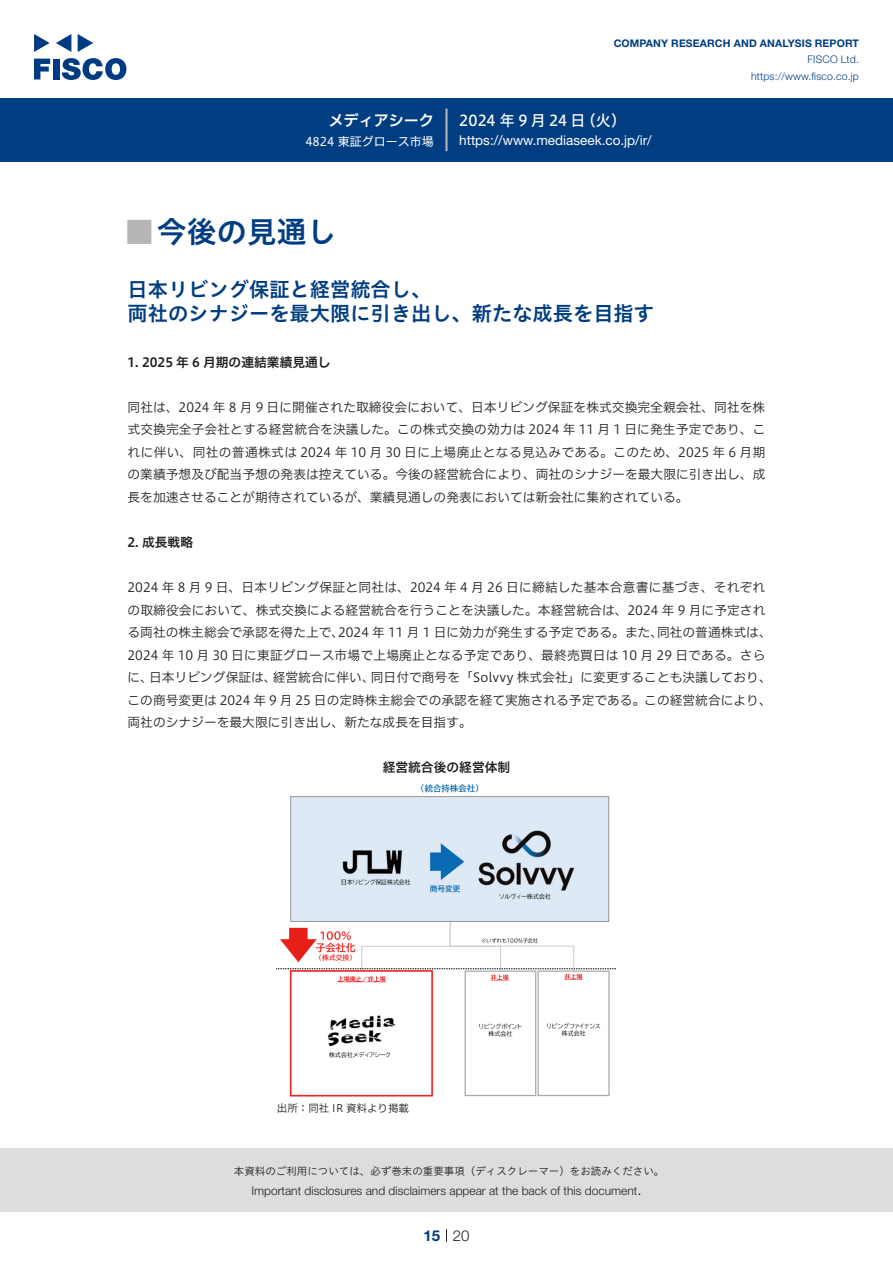
<style>
.page{position:relative;width:893px;height:1263px;background:#fff}
.page>*{position:absolute;margin:0;border:0;box-sizing:border-box;transform-origin:0 0}
.t1{font:30px "Hiragino UD Sans Std N W6";color:#003d81}
.t2{font:24px "Hiragino UD Sans Std N W6";color:#b5b5b6}
.中タイトル{font:20.25px/24px "Hiragino UD Sans Std W6";color:#003d81}
.t3{font:15px "Hiragino UD Sans F Std N W5";letter-spacing:-.005em;color:#fff}
.t4{font:15px "Hiragino UD Sans F Std N W6";color:#fff}
.t5{font:300 15px "Helvetica Neue LT Std";color:#231f20}
.t6{font:700 15px "Helvetica Neue LT Std";color:#003d81}
.t7{font:13.5px "Helvetica Neue LT Std";color:#fff}
.本文{font:12.75px/22.5px "Hiragino UD Sans F Std N W3";color:#231f20;text-align:justify}
.本文-2{font:12.75px "Hiragino UD Sans F Std N W3";letter-spacing:.02em;color:#231f20}
.小タイトル{font:12.75px "Hiragino UD Sans F Std N W6";color:#231f20}
.チャートタイトル{font:12.75px "Hiragino UD Sans F Std N W6";color:#231f20}
.t8{font:300 12px "Helvetica Neue LT Std";color:#231f20}
.t9{font:12px "Hiragino UD Sans F Std N W4";color:#fff}
.t10{font:10.5px "Hiragino UD Sans Std W3";color:#231f20}
.t11{font:700 10.5px "Helvetica Neue LT Std";letter-spacing:.015em;color:#003d81}
.t12{font:300 10.5px/16.5px "Helvetica Neue LT Std";letter-spacing:.015em;color:#003d81;text-align:right}
.表組み基本スタイル{font:10.5px "Hiragino UD Sans F Std N W3";color:#231f20}
</style>
<div class="page">
<div style="left:0;top:1148px;width:893px;height:64px;background:#ddd"></div>
<svg style="left:34px;top:59px;width:16px;height:20px"></svg>
<div style="left:53px;top:59px;width:6px;height:20px;background:#003a83"></div>
<svg style="left:62px;top:58px;width:64px;height:22px"></svg>
<svg style="left:34px;top:34px;width:16px;height:18px"></svg>
<svg style="left:78px;top:34px;width:15px;height:18px"></svg>
<svg style="left:56px;top:34px;width:15px;height:18px"></svg>
<div style="left:0;top:98px;width:893px;height:64px;background:#003d81"></div>
<hr style="left:445px;top:109px;width:3px;height:42px;background:#b5b5b6">
<svg style="left:446px;top:1229px;width:1px;height:13px"></svg>
<img style="left:277px;top:784px;width:339px;height:313px">
<p class="t4" style="left:329px;top:109px;width:107px">メディアシーク</p>
<p class="t9" style="left:305px;top:132px;width:130px">4824 東証グロース市場</p>
<p class="t11" style="left:614px;top:37px;width:247px">COMPANY RESEARCH AND ANALYSIS REPORT</p>
<p class="t12" style="left:751px;top:51px;width:109px">FISCO Ltd. https://www.fisco.co j p.</p>
<p class="t3" style="left:581px;top:109px;width:47px">（火(</p>
<p class="t3" style="left:459px;top:109px;width:128px">2024 年 9 月 24 日</p>
<p class="t7" style="left:459px;top:132px;width:194px">https://www.mediaseek. c o j p. /i r/</p>
<p class="t1" style="left:157px;top:209px;width:181px">今後の見通し</p>
<p class="t2" style="left:128px;top:213px;width:25px">█</p>
<p class="中タイトル" style="left:128px;top:276px;width:528px">日本リビング保証と経営統合し、<br>両社のシナジーを最大限に引き出し、新たな成長を目指す</p>
<p class="小タイトル" style="left:128px;top:352px;width:205px">1. 2025 年 6 月期の連結業績見通し</p>
<p class="本文" style="left:128px;top:395px;width:639px">同社は、2024 年 8 月 9 日に開催された取締役会において、日本リビング保証を株式交換完全親会社、同社を株式交換完全子会社とする経営統合を決議した。この株式交換の効力は 2024 年 11 月 1 日に発生予定であり、これに伴い、同社の普通株式は 2024 年 10 月 30 日に上場廃止となる見込みである。このため、2025 年 6 月期の業績予想及び配当予想の発表は控えている。今後の経営統合により、両社のシナジーを最大限に引き出し、成長を加速させることが期待されているが、業績見通しの発表においては新会社に集約されている。</p>
<p class="小タイトル" style="left:128px;top:532px;width:67px">2. 成長戦略</p>
<p class="本文-2" style="left:128px;top:578px;width:639px">2024 年 8 月 9 日、日本リビング保証と同社は、2024 年 4 月 26 日に締結した基本合意書に基づき、それぞれ</p>
<p class="本文" style="left:128px;top:598px;width:639px">の取締役会において、株式交換による経営統合を行うことを決議した。本経営統合は、2024 年 9 月に予定され</p>
<p class="本文" style="left:657px;top:620px;width:116px">同社の普通株式は、</p>
<p class="本文" style="left:338px;top:620px;width:327px">2024 年 11 月 1 日に効力が発生する予定である。また、</p>
<p class="本文" style="left:128px;top:620px;width:218px">る両社の株主総会で承認を得た上で、</p>
<p class="本文" style="left:128px;top:643px;width:639px">2024 年 10 月 30 日に東証グロース市場で上場廃止となる予定であり、最終売買日は 10 月 29 日である。さら</p>
<p class="本文" style="left:371px;top:665px;width:402px">同日付で商号を「Solvvy 株式会社」に変更することも決議しており、</p>
<p class="本文" style="left:149px;top:665px;width:129px">日本リビング保証は、</p>
<p class="本文" style="left:273px;top:665px;width:103px">経営統合に伴い、</p>
<p class="本文" style="left:128px;top:665px;width:646px;text-align:left">に、<br>この商号変更は 2024 年 9 月 25 日の定時株主総会での承認を経て実施される予定である。この経営統合により、両社のシナジーを最大限に引き出し、新たな成長を目指す。</p>
<p class="チャートタイトル" style="left:383px;top:757px;width:129px">経営統合後の経営体制</p>
<p class="表組み基本スタイル" style="left:277px;top:1100px;width:134px">出所：同社 IR 資料より掲載</p>
<p class="t10" style="left:234px;top:1163px;width:432px">本資料のご利用については、必ず巻末の重要事項（ディスクレーマー）をお読みください。</p>
<p class="t5" style="left:637px;top:1180px;width:6px">.</p>
<p class="t8" style="left:251px;top:1183px;width:387px">Important disclosures and disclaimers appear at the back of this document</p>
<p class="t6" style="left:423px;top:1226px;width:18px">15</p>
<p class="t5" style="left:453px;top:1226px;width:18px">20</p>
</div>
